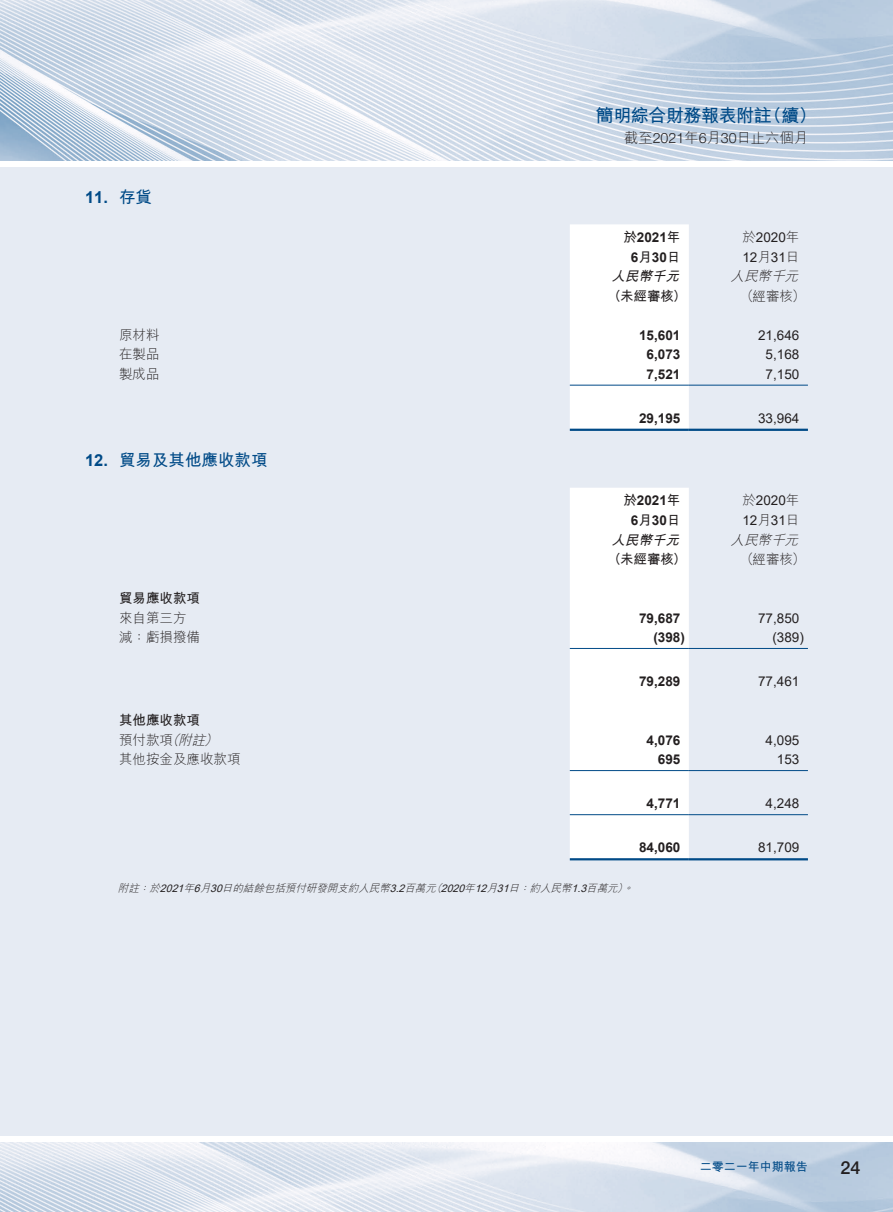
<style>
.page{position:relative;width:893px;height:1212px;background:#fff}
.page>*{position:absolute;margin:0;border:0;box-sizing:border-box;transform-origin:0 0}
.t1{font:700 18px "M Hei HK";letter-spacing:-.025em;color:#004a87}
.t2{font:500 18px "Helvetica Neue LT Std";color:#231f20}
.t3{font:700 16.5px "M Hei HK";color:#004a87}
.t4{font:700 16.5px "Arial";color:#004a87}
.t5{font:300 14.25px "M Hei HK";color:#231f20}
.t6{font:13.5px/19.5px "Arial";color:#231f20}
.t7{font:700 13.5px/19.5px "Arial";color:#231f20;text-align:center}
.t8{font:300 13.5px "M Hei HK";color:#231f20}
.t9{font:700 13.5px/19.5px "M Hei HK";color:#231f20}
.t10{font:italic 700 13.5px "M Hei HK";color:#231f20}
.t11{font:italic 300 13.5px "M Hei HK";color:#231f20}
.t12{font:700 12px "M Hei HK";color:#004a87}
.t13{font:italic 300 10.5px "M Hei HK";color:#231f20}
.s1{font-family:"M Hei HK"}
.s2{font-family:"Helvetica Neue LT Std"}
.s3{font-family:"M Hei HK";font-weight:300}
.s4{font-family:"Arial"}
.s5{font-weight:300}
.s6{font-weight:300;font-style:italic}
.s7{font-family:"Arial";font-weight:400}
</style>
<div class="page">
<div style="left:0;top:167px;width:893px;height:968px;background:#e6ebf3"></div>
<img style="left:0;top:1143px;width:893px;height:69px">
<img style="left:0;top:0;width:893px;height:160px">
<div style="left:570px;top:224px;width:119px;height:205px;background:#fff"></div>
<hr style="left:570px;top:385px;width:119px;height:1px;background:#004a87">
<hr style="left:689px;top:385px;width:119px;height:1px;background:#004a87">
<hr style="left:570px;top:429px;width:119px;height:2px;background:#004a87">
<hr style="left:689px;top:429px;width:119px;height:2px;background:#004a87">
<div style="left:570px;top:488px;width:119px;height:370px;background:#fff"></div>
<hr style="left:570px;top:648px;width:119px;height:1px;background:#004a87">
<hr style="left:689px;top:648px;width:119px;height:1px;background:#004a87">
<hr style="left:570px;top:770px;width:119px;height:1px;background:#004a87">
<hr style="left:689px;top:770px;width:119px;height:1px;background:#004a87">
<hr style="left:570px;top:814px;width:119px;height:1px;background:#004a87">
<hr style="left:689px;top:814px;width:119px;height:1px;background:#004a87">
<hr style="left:570px;top:858px;width:119px;height:2px;background:#004a87">
<hr style="left:689px;top:858px;width:119px;height:2px;background:#004a87">
<h1 class="t1" style="left:596px;top:103px;width:223px">簡明綜合財務報表附註（續）</h1>
<p class="t4" style="left:85px;top:186px;width:69px">11. <span class="s1">存貨</span></p>
<p class="t5" style="left:624px;top:128px;width:185px">截至<span class="s2">2021</span>年<span class="s2">6</span>月<span class="s2">30</span>日止六個月</p>
<p class="t7" style="left:623px;top:228px;width:59px"><span class="s1">於</span>2021<span class="s1">年<br></span>6<span class="s1">月</span>30<span class="s1">日</span></p>
<p class="t6" style="left:742px;top:228px;width:59px"><span class="s3">於</span>2020<span class="s3">年<br></span>12<span class="s3">月</span>31<span class="s3">日</span></p>
<p class="t10" style="left:611px;top:266px;width:74px">人民幣千元</p>
<p class="t11" style="left:730px;top:267px;width:74px">人民幣千元</p>
<p class="t9" style="left:608px;top:285px;width:80px">（未經審核）</p>
<p class="t8" style="left:740px;top:286px;width:67px">（經審核）</p>
<p class="t8" style="left:119px;top:325px;width:42px">原材料</p>
<p class="t7" style="left:639px;top:325px;width:43px">15,601</p>
<p class="t6" style="left:758px;top:325px;width:43px">21,646</p>
<p class="t8" style="left:119px;top:345px;width:42px">在製品</p>
<p class="t7" style="left:647px;top:345px;width:35px">6,073</p>
<p class="t6" style="left:766px;top:345px;width:35px">5,168</p>
<p class="t8" style="left:119px;top:364px;width:42px">製成品</p>
<p class="t7" style="left:647px;top:364px;width:35px">7,521</p>
<p class="t6" style="left:766px;top:364px;width:35px">7,150</p>
<p class="t7" style="left:639px;top:408px;width:43px">29,195</p>
<p class="t6" style="left:758px;top:408px;width:43px">33,964</p>
<p class="t3" style="left:85px;top:448px;width:184px"><span class="s4">12.</span> 貿易及其他應收款項</p>
<p class="t7" style="left:623px;top:491px;width:59px"><span class="s1">於</span>2021<span class="s1">年<br></span>6<span class="s1">月</span>30<span class="s1">日</span></p>
<p class="t6" style="left:742px;top:491px;width:59px"><span class="s3">於</span>2020<span class="s3">年<br></span>12<span class="s3">月</span>31<span class="s3">日</span></p>
<p class="t10" style="left:611px;top:530px;width:74px">人民幣千元</p>
<p class="t11" style="left:730px;top:530px;width:74px">人民幣千元</p>
<p class="t9" style="left:608px;top:548px;width:80px">（未經審核）</p>
<p class="t8" style="left:740px;top:549px;width:67px">（經審核）</p>
<p class="t9" style="left:119px;top:587px;width:83px">貿易應收款項</p>
<p class="t8" style="left:119px;top:608px;width:69px">來自第三方</p>
<p class="t7" style="left:639px;top:608px;width:43px">79,687</p>
<p class="t6" style="left:758px;top:608px;width:43px">77,850</p>
<p class="t8" style="left:119px;top:627px;width:83px">減：虧損撥備</p>
<p class="t7" style="left:653px;top:628px;width:33px">(398)</p>
<p class="t6" style="left:772px;top:627px;width:33px">(389)</p>
<p class="t7" style="left:639px;top:672px;width:43px">79,289</p>
<p class="t6" style="left:758px;top:671px;width:43px">77,461</p>
<p class="t9" style="left:119px;top:709px;width:105px">其他應收款項<br><span class="s5">預付款項</span><span class="s6">（附註）</span></p>
<p class="t7" style="left:647px;top:730px;width:35px">4,076</p>
<p class="t6" style="left:766px;top:730px;width:35px">4,095</p>
<p class="t8" style="left:119px;top:750px;width:123px">其他按金及應收款項</p>
<p class="t7" style="left:658px;top:750px;width:24px">695</p>
<p class="t6" style="left:777px;top:749px;width:24px">153</p>
<p class="t7" style="left:647px;top:794px;width:35px">4,771</p>
<p class="t6" style="left:766px;top:794px;width:35px">4,248</p>
<p class="t7" style="left:639px;top:838px;width:43px">84,060</p>
<p class="t6" style="left:758px;top:838px;width:43px">81,709</p>
<p class="t13" style="left:118px;top:880px;width:520px">附註：於<span class="s7">2021</span>年<span class="s7">6</span>月<span class="s7">30</span>日的結餘包括預付研發開支約人民幣<span class="s7">3.2</span>百萬元（<span class="s7">2020</span>年<span class="s7">12</span>月<span class="s7">31</span>日：約人民幣<span class="s7">1.3</span>百萬元）。</p>
<p class="t12" style="left:700px;top:1158px;width:109px">二零二一年中期報告</p>
<h1 class="t2" style="left:840px;top:1157px;width:22px">24</h1>
</div>
